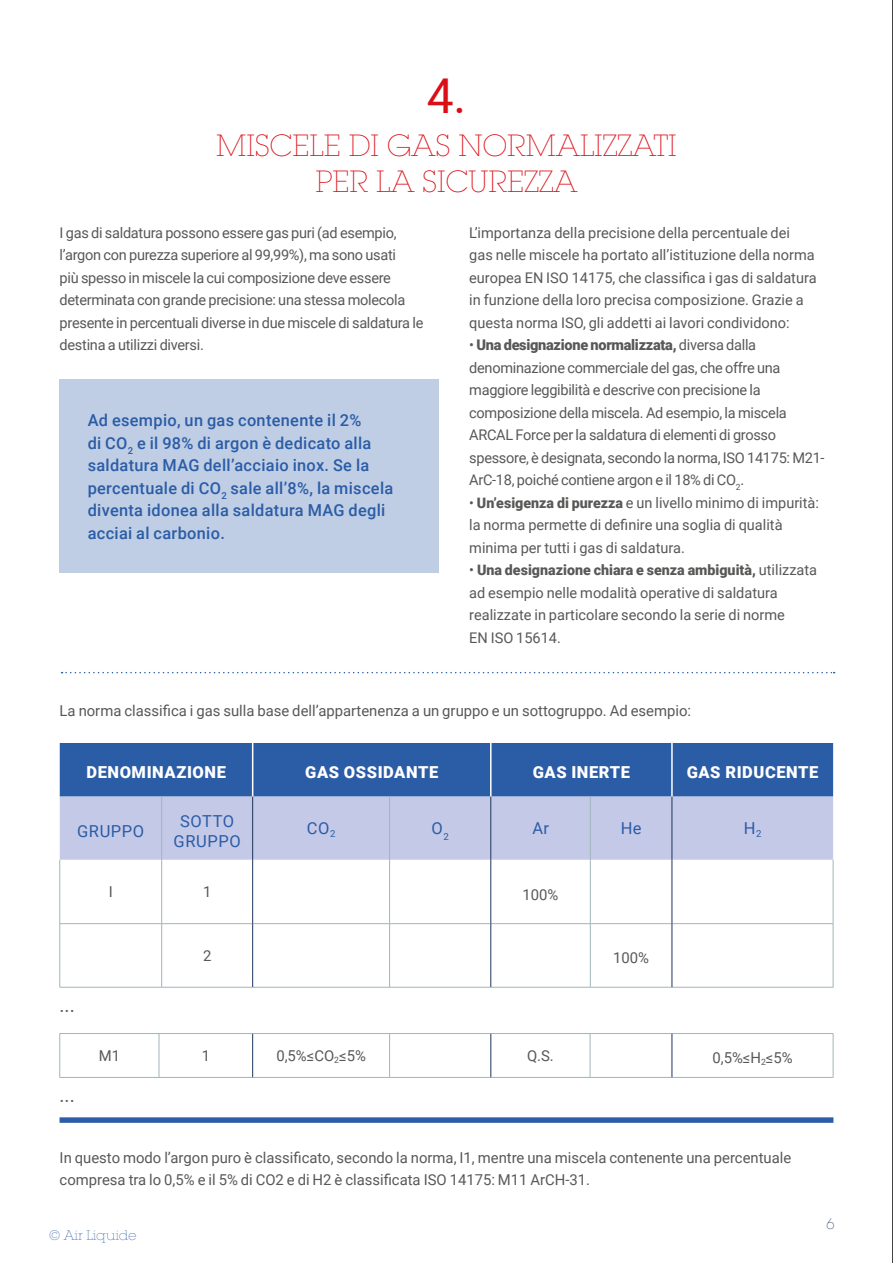
<style>
.page{position:relative;width:893px;height:1263px;background:#fff}
.page>*{position:absolute;margin:0;border:0;box-sizing:border-box;transform-origin:0 0}
.t1{font:48px "Roboto";color:#da0e16}
.t2{font:200 30px/36px "Lubalin Graph Std";color:#da0e16;text-align:center}
.t3{font:19.5px "Roboto";color:#595857}
.t4{font:500 16.5px/22.5px "Roboto";letter-spacing:.02em;color:#2b5ca6}
.t5{font:900 16.5px "Roboto";letter-spacing:.035em;color:#fff}
.t6{font:16.5px/19.8px "Roboto";letter-spacing:.035em;color:#2b5ca6;text-align:center}
.t7{font:15px/22.5px "Roboto";color:#595857}
.t8{font:200 15px "Lubalin Graph Std";color:#1d345c}
.t9{font:14.7px/22.5px "Roboto";letter-spacing:-.02em;color:#595857}
.t10{font:14.7px/22.5px "Roboto";color:#595857}
.t11{font:900 14.4px "Roboto";color:#595857}
.t12{font:200 13.5px "Lubalin Graph Std";color:#2b5ca6}
.s1{font-weight:900}
.s2{font-size:14.4px}
.s3{font-weight:900;font-size:14.4px}
.s4{font-weight:400;font-size:14.7px}
</style>
<div class="page">
<div style="left:59px;top:379px;width:380px;height:194px;background:#bfcee4"></div>
<div style="left:60px;top:743px;width:773px;height:54px;background:#2b5ca6"></div>
<div style="left:60px;top:797px;width:773px;height:63px;background:#c4c9e7"></div>
<svg style="left:60px;top:860px;width:773px;height:127px"></svg>
<hr style="left:252px;top:743px;width:1px;height:54px;background:#fff">
<hr style="left:490px;top:743px;width:2px;height:54px;background:#fff">
<hr style="left:671px;top:743px;width:2px;height:54px;background:#fff">
<hr style="left:161px;top:797px;width:1px;height:63px;background:#a0b5bc">
<hr style="left:389px;top:797px;width:1px;height:63px;background:#a0b5bc">
<hr style="left:590px;top:797px;width:1px;height:63px;background:#a0b5bc">
<hr style="left:252px;top:797px;width:1px;height:63px;background:#1d345c">
<hr style="left:491px;top:797px;width:1px;height:63px;background:#1d345c">
<hr style="left:672px;top:797px;width:1px;height:63px;background:#1d345c">
<hr style="left:59px;top:860px;width:1px;height:63px;background:#a0b5bc">
<hr style="left:161px;top:860px;width:1px;height:63px;background:#a0b5bc">
<hr style="left:389px;top:860px;width:1px;height:63px;background:#a0b5bc">
<hr style="left:590px;top:860px;width:1px;height:63px;background:#a0b5bc">
<hr style="left:833px;top:860px;width:1px;height:63px;background:#a0b5bc">
<hr style="left:59px;top:924px;width:1px;height:63px;background:#a0b5bc">
<hr style="left:161px;top:924px;width:1px;height:63px;background:#a0b5bc">
<hr style="left:389px;top:924px;width:1px;height:63px;background:#a0b5bc">
<hr style="left:590px;top:924px;width:1px;height:63px;background:#a0b5bc">
<hr style="left:833px;top:924px;width:1px;height:63px;background:#a0b5bc">
<hr style="left:60px;top:923px;width:102px;height:1px;background:#a0b5bc">
<hr style="left:162px;top:923px;width:90px;height:1px;background:#a0b5bc">
<hr style="left:253px;top:923px;width:137px;height:1px;background:#a0b5bc">
<hr style="left:390px;top:923px;width:101px;height:1px;background:#a0b5bc">
<hr style="left:491px;top:923px;width:99px;height:1px;background:#a0b5bc">
<hr style="left:590px;top:923px;width:82px;height:1px;background:#a0b5bc">
<hr style="left:672px;top:923px;width:161px;height:1px;background:#a0b5bc">
<hr style="left:60px;top:987px;width:102px;height:1px;background:#a0b5bc">
<hr style="left:162px;top:987px;width:91px;height:1px;background:#a0b5bc">
<hr style="left:253px;top:987px;width:137px;height:1px;background:#a0b5bc">
<hr style="left:390px;top:987px;width:101px;height:1px;background:#a0b5bc">
<hr style="left:491px;top:987px;width:99px;height:1px;background:#a0b5bc">
<hr style="left:590px;top:987px;width:82px;height:1px;background:#a0b5bc">
<hr style="left:672px;top:987px;width:161px;height:1px;background:#a0b5bc">
<hr style="left:252px;top:860px;width:1px;height:64px;background:#1d345c">
<hr style="left:252px;top:924px;width:1px;height:63px;background:#1d345c">
<hr style="left:491px;top:860px;width:1px;height:64px;background:#1d345c">
<hr style="left:491px;top:924px;width:1px;height:63px;background:#1d345c">
<hr style="left:672px;top:860px;width:1px;height:64px;background:#1d345c">
<hr style="left:672px;top:924px;width:1px;height:63px;background:#1d345c">
<hr style="left:60px;top:1033px;width:99px;height:1px;background:#a0b5bc">
<hr style="left:59px;top:1034px;width:1px;height:43px;background:#a0b5bc">
<hr style="left:159px;top:1033px;width:94px;height:1px;background:#a0b5bc">
<hr style="left:159px;top:1034px;width:1px;height:43px;background:#a0b5bc">
<hr style="left:253px;top:1033px;width:137px;height:1px;background:#a0b5bc">
<hr style="left:390px;top:1033px;width:101px;height:1px;background:#a0b5bc">
<hr style="left:389px;top:1034px;width:1px;height:43px;background:#a0b5bc">
<hr style="left:491px;top:1033px;width:99px;height:1px;background:#a0b5bc">
<hr style="left:590px;top:1033px;width:82px;height:1px;background:#a0b5bc">
<hr style="left:590px;top:1034px;width:1px;height:43px;background:#a0b5bc">
<hr style="left:672px;top:1033px;width:161px;height:1px;background:#a0b5bc">
<hr style="left:833px;top:1034px;width:1px;height:43px;background:#a0b5bc">
<hr style="left:60px;top:1077px;width:99px;height:1px;background:#a0b5bc">
<hr style="left:159px;top:1077px;width:94px;height:1px;background:#a0b5bc">
<hr style="left:253px;top:1077px;width:137px;height:1px;background:#a0b5bc">
<hr style="left:390px;top:1077px;width:101px;height:1px;background:#a0b5bc">
<hr style="left:491px;top:1077px;width:99px;height:1px;background:#a0b5bc">
<hr style="left:590px;top:1077px;width:82px;height:1px;background:#a0b5bc">
<hr style="left:672px;top:1077px;width:161px;height:1px;background:#a0b5bc">
<hr style="left:252px;top:1034px;width:1px;height:43px;background:#1d345c">
<hr style="left:491px;top:1034px;width:1px;height:43px;background:#1d345c">
<hr style="left:672px;top:1034px;width:1px;height:43px;background:#1d345c">
<svg style="left:60px;top:1117px;width:773px;height:6px;background:#3d6aad"></svg>
<hr style="left:892px;top:0;width:1px;height:1263px;background:#000">
<svg style="left:62px;top:672px;width:773px;height:1px"></svg>
<h1 class="t1" style="left:427px;top:62px;width:41px">4.</h1>
<h2 class="t2" style="left:216px;top:128px;width:462px">MISCELE DI GAS NORMALIZZATI<br>PER LA SICUREZZA</h2>
<p class="t9" style="left:60px;top:221px;width:365px">I gas di saldatura possono essere gas puri (ad esempio, l’argon con purezza superiore al 99,99%), ma sono usati<br>più spesso in miscele la cui composizione deve essere determinata con grande precisione: una stessa molecola presente in percentuali diverse in due miscele di saldatura le destina a utilizzi diversi.</p>
<p class="t4" style="left:88px;top:408px;width:307px">Ad esempio, un gas contenente il 2%<br>di CO<sub>2</sub> e il 98% di argon è dedicato alla saldatura MAG dell’acciaio inox. Se la percentuale di CO<sub>2</sub> sale all’8%, la miscela diventa idonea alla saldatura MAG degli acciai al carbonio.</p>
<p class="t10" style="left:469px;top:221px;width:349px">L’importanza della precisione della percentuale dei gas nelle miscele ha portato all’istituzione della norma europea EN ISO 14175, che classifica i gas di saldatura in funzione della loro precisa composizione. Grazie a questa norma ISO, gli addetti ai lavori condividono:</p>
<p class="t9" style="left:469px;top:333px;width:357px">• <span class="s1">Una designazione normalizzata,</span> diversa dalla denominazione commerciale del gas, che offre una maggiore leggibilità e descrive con precisione la composizione della miscela. Ad esempio, la miscela ARCAL Force per la saldatura di elementi di grosso spessore, è designata, secondo la norma, ISO 14175: M21- ArC-18, poiché contiene argon e il 18% di CO<sub>2</sub>.</p>
<p class="t10" style="left:469px;top:491px;width:351px"><span class="s2">•</span> <span class="s3">Un’esigenza di purezza</span> e un livello minimo di impurità: la norma permette di definire una soglia di qualità minima per tutti i gas di saldatura.</p>
<p class="t11" style="left:469px;top:560px;width:349px"><span class="s4">•</span> Una designazione chiara e senza ambiguità, <span class="s4">utilizzata</span></p>
<p class="t10" style="left:469px;top:581px;width:317px">ad esempio nelle modalità operative di saldatura realizzate in particolare secondo la serie di norme<br>EN ISO 15614.</p>
<p class="t7" style="left:60px;top:698px;width:633px">La norma classifica i gas sulla base dell’appartenenza a un gruppo e un sottogruppo. Ad esempio:</p>
<p class="t5" style="left:86px;top:761px;width:141px">DENOMINAZIONE</p>
<p class="t5" style="left:305px;top:761px;width:135px">GAS OSSIDANTE</p>
<p class="t5" style="left:533px;top:761px;width:99px">GAS INERTE</p>
<p class="t5" style="left:687px;top:761px;width:133px">GAS RIDUCENTE</p>
<p class="t6" style="left:77px;top:820px;width:69px">GRUPPO</p>
<p class="t6" style="left:174px;top:810px;width:69px">SOTTO<br>GRUPPO</p>
<p class="t6" style="left:307px;top:818px;width:30px">CO<sub>2</sub></p>
<p class="t6" style="left:432px;top:818px;width:19px">O<sub>2</sub></p>
<p class="t6" style="left:532px;top:818px;width:18px">Ar</p>
<p class="t6" style="left:621px;top:818px;width:22px">He</p>
<p class="t6" style="left:744px;top:818px;width:19px">H<sub>2</sub></p>
<p class="t7" style="left:109px;top:880px;width:6px">I</p>
<p class="t7" style="left:203px;top:880px;width:10px">1</p>
<p class="t7" style="left:523px;top:882px;width:37px">100%</p>
<h3 class="t3" style="left:60px;top:991px;width:17px">...</h3>
<h3 class="t3" style="left:60px;top:1081px;width:17px">...</h3>
<p class="t7" style="left:203px;top:944px;width:10px">2</p>
<p class="t7" style="left:613px;top:946px;width:37px">100%</p>
<p class="t7" style="left:99px;top:1044px;width:23px">M1</p>
<p class="t7" style="left:202px;top:1044px;width:10px">1</p>
<p class="t7" style="left:276px;top:1044px;width:91px">0,5%≤CO<sub>2</sub>≤5%</p>
<p class="t7" style="left:527px;top:1044px;width:28px">Q.S.</p>
<p class="t7" style="left:712px;top:1046px;width:82px">0,5%≤H<sub>2</sub>≤5%</p>
<p class="t7" style="left:60px;top:1145px;width:733px">In questo modo l’argon puro è classificato, secondo la norma, I1, mentre una miscela contenente una percentuale compresa tra lo 0,5% e il 5% di CO2 e di H2 è classificata ISO 14175: M11 ArCH-31.</p>
<p class="t12" style="left:50px;top:1227px;width:88px">© Air Liquide</p>
<p class="t8" style="left:826px;top:1215px;width:10px">6</p>
</div>
